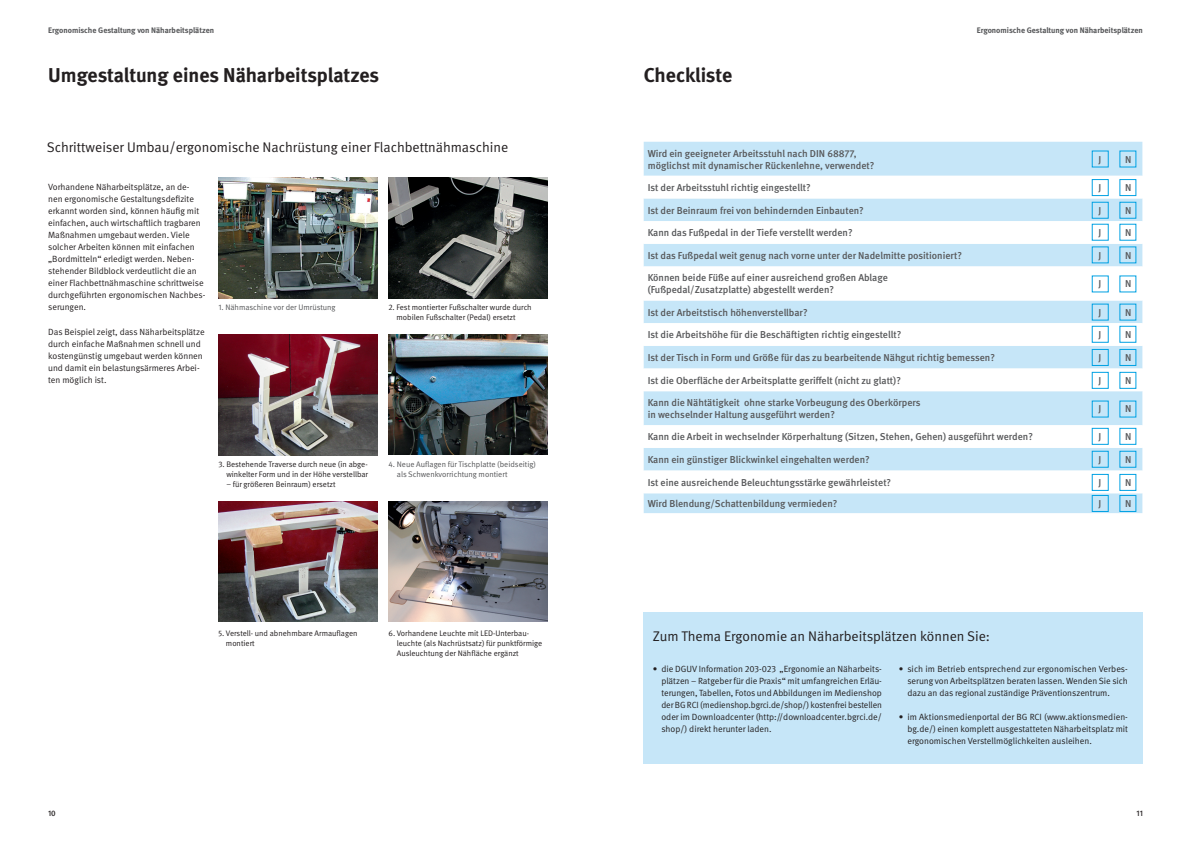
<style>
.page{position:relative;width:1191px;height:842px;background:#fff}
.page>*{position:absolute;margin:0;border:0;box-sizing:border-box;transform-origin:0 0}
._20pt_Überschrift{font:700 20px "DGUV Meta";letter-spacing:-.005em;color:#231f20}
._14pt_Unter-Übersc{font:14px "DGUV Meta";color:#231f20}
._10pt_Anleser{font:500 10px/12px "DGUV Meta";color:#57585a}
.Fließtext{font:9px/12px "DGUV Meta";color:#231f20;text-align:justify}
.Bildunterschrift{font:8px/10px "DGUV Meta";color:#231f20}
.Bildunterschrift-2{font:8px/10px "DGUV Meta";color:#57585a}
.Kolumnentitel_li{font:700 8px "DGUV Meta";color:#57585a}
.Seitenzahlen_re{font:500 8px "DGUV Meta";color:#231f20}
</style>
<div class="page">
<div style="left:643px;top:142px;width:499px;height:371px;background:#c6e6f8"></div>
<svg style="left:643px;top:176px;width:499px;height:317px"></svg>
<div style="left:1092px;top:202px;width:16px;height:16px;border:1px solid #00a1e3"></div>
<div style="left:1092px;top:179px;width:16px;height:17px;border:1px solid #00a1e3"></div>
<div style="left:1092px;top:151px;width:16px;height:16px;border:1px solid #00a1e3"></div>
<div style="left:1092px;top:247px;width:16px;height:16px;border:1px solid #00a1e3"></div>
<div style="left:1092px;top:304px;width:16px;height:16px;border:1px solid #00a1e3"></div>
<div style="left:1092px;top:326px;width:16px;height:16px;border:1px solid #00a1e3"></div>
<div style="left:1092px;top:349px;width:16px;height:17px;border:1px solid #00a1e3"></div>
<div style="left:1092px;top:372px;width:16px;height:17px;border:1px solid #00a1e3"></div>
<div style="left:1092px;top:401px;width:16px;height:16px;border:1px solid #00a1e3"></div>
<div style="left:1119px;top:428px;width:17px;height:17px;border:1px solid #00a1e3"></div>
<div style="left:1092px;top:428px;width:16px;height:17px;border:1px solid #00a1e3"></div>
<div style="left:1092px;top:451px;width:16px;height:16px;border:1px solid #00a1e3"></div>
<div style="left:1092px;top:474px;width:16px;height:17px;border:1px solid #00a1e3"></div>
<div style="left:1092px;top:495px;width:16px;height:17px;border:1px solid #00a1e3"></div>
<div style="left:1119px;top:179px;width:17px;height:17px;border:1px solid #00a1e3"></div>
<div style="left:1119px;top:349px;width:17px;height:17px;border:1px solid #00a1e3"></div>
<div style="left:1119px;top:372px;width:17px;height:17px;border:1px solid #00a1e3"></div>
<div style="left:1119px;top:474px;width:17px;height:17px;border:1px solid #00a1e3"></div>
<div style="left:1119px;top:495px;width:17px;height:17px;border:1px solid #00a1e3"></div>
<img style="left:218px;top:178px;width:159px;height:120px">
<img style="left:218px;top:334px;width:159px;height:121px">
<img style="left:218px;top:501px;width:159px;height:121px">
<img style="left:388px;top:178px;width:159px;height:120px">
<img style="left:388px;top:334px;width:159px;height:121px">
<img style="left:388px;top:501px;width:159px;height:121px">
<div style="left:643px;top:612px;width:499px;height:151px;background:#c6e6f8"></div>
<p class="Kolumnentitel_li" style="left:48px;top:26px;width:167px">Ergonomische Gestaltung von Näharbeitsplätzen</p>
<p class="_20pt_Überschrift" style="left:48px;top:63px;width:332px">Umgestaltung eines Näharbeitsplatzes</p>
<p class="_14pt_Unter-Übersc" style="left:47px;top:139px;width:463px">Schrittweiser Umbau/ergonomische Nachrüstung einer Flachbettnähmaschine</p>
<p class="Fließtext" style="left:48px;top:181px;width:159px;text-align:left">Vorhandene Näharbeitsplätze, an de&shy;nen ergonomische Gestaltungsdefizite erkannt worden sind, können häufig mit einfachen, auch wirtschaftlich tragbaren Maßnahmen umgebaut werden. Viele solcher Arbeiten können mit einfachen „Bordmitteln“ erledigt werden. Neben&shy;stehender Bildblock verdeutlicht die an einer Flachbettnähmaschine schrittweise durchgeführten ergonomischen Nachbes&shy;serungen.</p>
<p class="Fließtext" style="left:48px;top:326px;width:158px;text-align:left">Das Beispiel zeigt, dass Näharbeitsplätze durch einfache Maßnahmen schnell und kostengünstig umgebaut werden können und damit ein belastungsärmeres Arbei&shy;ten möglich ist.</p>
<p class="Bildunterschrift-2" style="left:218px;top:303px;width:119px">1. Nähmaschine vor der Umrüstung</p>
<p class="Bildunterschrift" style="left:396px;top:303px;width:137px;text-indent:-8px">2. Fest montierter Fußschalter wurde durch mobilen Fußschalter (Pedal) ersetzt</p>
<p class="Bildunterschrift" style="left:218px;top:459px;width:151px;text-align:right">3. Bestehende Traverse durch neue (in abge&shy;winkelter Form und in der Höhe verstellbar</p>
<p class="Bildunterschrift" style="left:226px;top:479px;width:111px">– für größeren Beinraum) ersetzt</p>
<p class="Bildunterschrift-2" style="left:397px;top:459px;width:141px;text-indent:-8px">4. Neue Auflagen für Tischplatte (beidseitig) als Schwenkvorrichtung montiert</p>
<p class="Bildunterschrift" style="left:226px;top:628px;width:133px;text-indent:-8px">5. Verstell- und abnehmbare Armauflagen montiert</p>
<p class="Bildunterschrift" style="left:397px;top:628px;width:147px;text-indent:-8px">6. Vorhandene Leuchte mit LED-Unterbau&shy;leuchte (als Nachrüstsatz) für punktförmige<br>Ausleuchtung der Nähfläche ergänzt</p>
<p class="_20pt_Überschrift" style="left:643px;top:63px;width:90px">Checkliste</p>
<p class="Kolumnentitel_li" style="left:976px;top:26px;width:167px">Ergonomische Gestaltung von Näharbeitsplätzen</p>
<p class="_10pt_Anleser" style="left:647px;top:147px;width:228px">Wird ein geeigneter Arbeitsstuhl nach DIN 68877, möglichst mit dynamischer Rückenlehne, verwendet?</p>
<p class="_10pt_Anleser" style="left:1098px;top:153px;width:4px">J</p>
<p class="_10pt_Anleser" style="left:1125px;top:153px;width:8px">N</p>
<p class="_10pt_Anleser" style="left:647px;top:182px;width:164px">Ist der Arbeitsstuhl richtig eingestellt?</p>
<p class="_10pt_Anleser" style="left:1098px;top:182px;width:4px">J</p>
<p class="_10pt_Anleser" style="left:1125px;top:182px;width:8px">N</p>
<p class="_10pt_Anleser" style="left:647px;top:204px;width:218px">Ist der Beinraum frei von behindernden Einbauten?</p>
<p class="_10pt_Anleser" style="left:1098px;top:204px;width:4px">J</p>
<p class="_10pt_Anleser" style="left:1125px;top:204px;width:8px">N</p>
<p class="_10pt_Anleser" style="left:647px;top:227px;width:206px">Kann das Fußpedal in der Tiefe verstellt werden?</p>
<p class="_10pt_Anleser" style="left:1098px;top:227px;width:4px">J</p>
<p class="_10pt_Anleser" style="left:1125px;top:227px;width:8px">N</p>
<p class="_10pt_Anleser" style="left:647px;top:250px;width:316px">Ist das Fußpedal weit genug nach vorne unter der Nadelmitte positioniert?</p>
<p class="_10pt_Anleser" style="left:1098px;top:250px;width:4px">J</p>
<p class="_10pt_Anleser" style="left:1125px;top:250px;width:8px">N</p>
<p class="_10pt_Anleser" style="left:647px;top:272px;width:242px">Können beide Füße auf einer ausreichend großen Ablage (Fußpedal/Zusatzplatte) abgestellt werden?</p>
<p class="_10pt_Anleser" style="left:1098px;top:278px;width:4px">J</p>
<p class="_10pt_Anleser" style="left:1125px;top:278px;width:8px">N</p>
<p class="_10pt_Anleser" style="left:647px;top:306px;width:161px">Ist der Arbeitstisch höhenverstellbar?</p>
<p class="_10pt_Anleser" style="left:1098px;top:306px;width:4px">J</p>
<p class="_10pt_Anleser" style="left:1125px;top:306px;width:8px">N</p>
<p class="_10pt_Anleser" style="left:647px;top:329px;width:255px">Ist die Arbeitshöhe für die Beschäftigten richtig eingestellt?</p>
<p class="_10pt_Anleser" style="left:1098px;top:329px;width:4px">J</p>
<p class="_10pt_Anleser" style="left:1125px;top:329px;width:8px">N</p>
<p class="_10pt_Anleser" style="left:647px;top:352px;width:349px">Ist der Tisch in Form und Größe für das zu bearbeitende Nähgut richtig bemessen?</p>
<p class="_10pt_Anleser" style="left:1098px;top:352px;width:4px">J</p>
<p class="_10pt_Anleser" style="left:1125px;top:352px;width:8px">N</p>
<p class="_10pt_Anleser" style="left:647px;top:374px;width:255px">Ist die Oberfläche der Arbeitsplatte geriffelt (nicht zu glatt)?</p>
<p class="_10pt_Anleser" style="left:1098px;top:374px;width:4px">J</p>
<p class="_10pt_Anleser" style="left:1125px;top:374px;width:8px">N</p>
<p class="_10pt_Anleser" style="left:647px;top:397px;width:274px">Kann die Nähtätigkeit ohne starke Vorbeugung des Oberkörpers in wechselnder Haltung ausgeführt werden?</p>
<p class="_10pt_Anleser" style="left:1098px;top:403px;width:4px">J</p>
<p class="_10pt_Anleser" style="left:1125px;top:403px;width:8px">N</p>
<p class="_10pt_Anleser" style="left:647px;top:431px;width:387px">Kann die Arbeit in wechselnder Körperhaltung (Sitzen, Stehen, Gehen) ausgeführt werden?</p>
<p class="_10pt_Anleser" style="left:1098px;top:431px;width:4px">J</p>
<p class="_10pt_Anleser" style="left:1125px;top:431px;width:8px">N</p>
<p class="_10pt_Anleser" style="left:647px;top:454px;width:224px">Kann ein günstiger Blickwinkel eingehalten werden?</p>
<p class="_10pt_Anleser" style="left:1098px;top:454px;width:4px">J</p>
<p class="_10pt_Anleser" style="left:1125px;top:454px;width:8px">N</p>
<p class="_10pt_Anleser" style="left:647px;top:477px;width:245px">Ist eine ausreichende Beleuchtungsstärke gewährleistet?</p>
<p class="_10pt_Anleser" style="left:1098px;top:477px;width:4px">J</p>
<p class="_10pt_Anleser" style="left:1125px;top:477px;width:8px">N</p>
<p class="_10pt_Anleser" style="left:647px;top:498px;width:191px">Wird Blendung/Schattenbildung vermieden?</p>
<p class="_10pt_Anleser" style="left:1098px;top:498px;width:4px">J</p>
<p class="_10pt_Anleser" style="left:1125px;top:498px;width:8px">N</p>
<p class="_14pt_Unter-Übersc" style="left:653px;top:628px;width:339px">Zum Thema Ergonomie an Näharbeitsplätzen können Sie:</p>
<p class="Fließtext" style="left:661px;top:663px;width:222px;text-indent:-9px">• die DGUV Information 203-023 „Ergonomie an Näharbeits&shy;plätzen – Ratgeber für die Praxis“ mit umfangreichen Erläu&shy;terungen, Tabellen, Fotos und Abbildungen im Medienshop der BG RCI (medienshop.bgrci.de/shop/) kostenfrei bestellen oder im Downloadcenter (http://downloadcenter.bgrci.de/ shop/) direkt herunter laden.</p>
<p class="Fließtext" style="left:907px;top:663px;width:222px;text-indent:-9px">• sich im Betrieb entsprechend zur ergonomischen Verbes&shy;serung von Arbeitsplätzen beraten lassen. Wenden Sie sich dazu an das regional zuständige Präventionszentrum.</p>
<p class="Fließtext" style="left:907px;top:711px;width:222px;text-indent:-9px">• im Aktionsmedienportal der BG RCI (www.aktionsmedien&shy;bg.de/) einen komplett ausgestatteten Näharbeitsplatz mit ergonomischen Verstellmöglichkeiten ausleihen.</p>
<p class="Seitenzahlen_re" style="left:48px;top:809px;width:9px">10</p>
<p class="Seitenzahlen_re" style="left:1136px;top:809px;width:8px">11</p>
</div>
